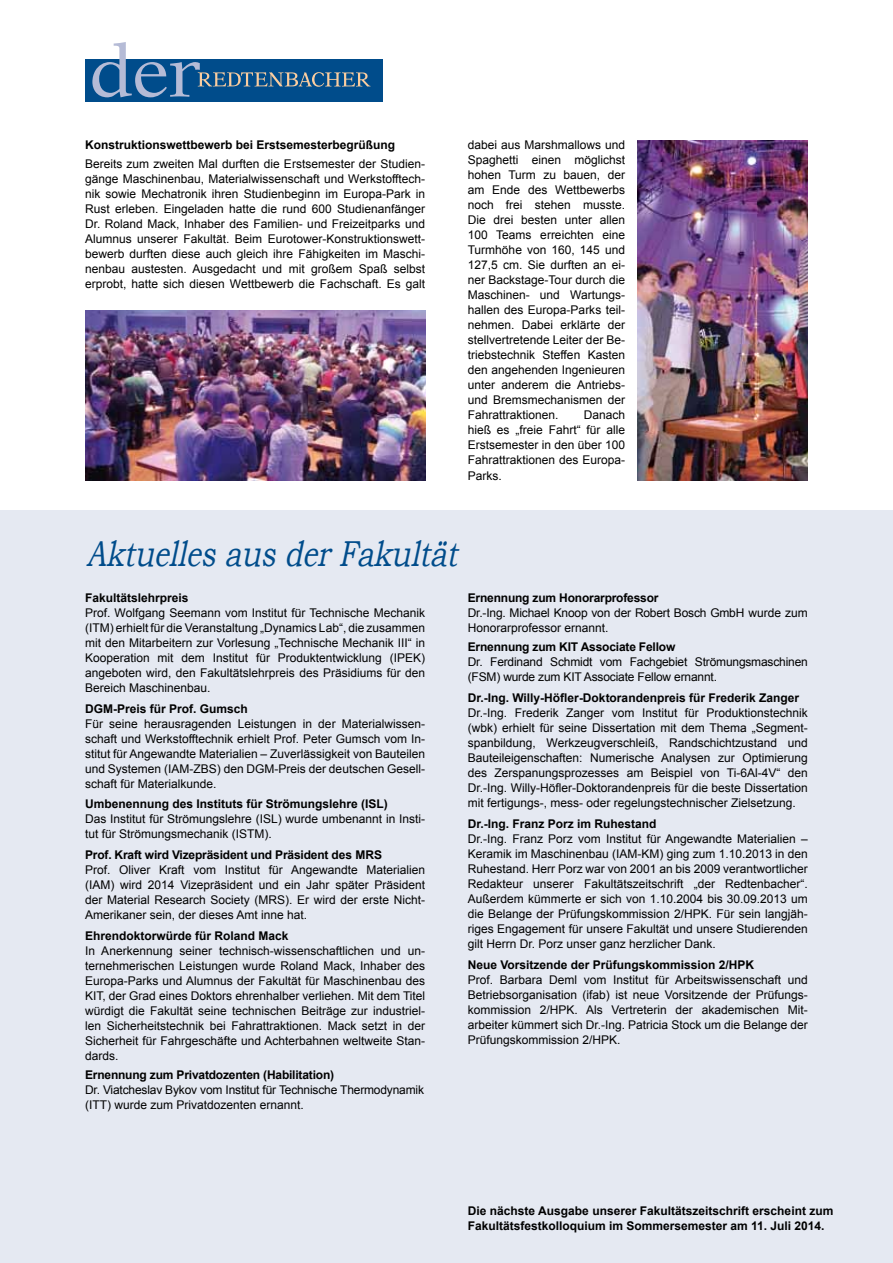
<style>
.page{position:relative;width:893px;height:1263px;background:#fff}
.page>*{position:absolute;margin:0;border:0;box-sizing:border-box;transform-origin:0 0}
.t1{font:italic 36px "Bookman Old Style";color:#004c8b;scale:.79 1}
.t2{font:12px/15px "Arial";color:#000;text-align:justify}
.t3{font:700 12px/15px "Arial";color:#000}
</style>
<div class="page">
<div style="left:0;top:510px;width:893px;height:753px;background:#e5e9f2"></div>
<div style="left:85px;top:60px;width:297px;height:42px;background:#004c8b"></div>
<svg style="left:92px;top:42px;width:278px;height:55px"></svg>
<img style="left:85px;top:310px;width:340px;height:170px">
<img style="left:638px;top:140px;width:170px;height:340px">
<p class="t3" style="left:85px;top:138px;width:312px">Konstruktionswettbewerb bei Erstsemesterbegrüßung</p>
<p class="t2" style="left:85px;top:157px;width:342px">Bereits zum zweiten Mal durften die Erstsemester der Studien&shy;gänge Maschinenbau, Materialwissenschaft und Werkstofftech&shy;nik sowie Mechatronik ihren Studienbeginn im Europa-Park in Rust erleben. Eingeladen hatte die rund 600 Studienanfänger Dr. Roland Mack, Inhaber des Familien- und Freizeitparks und Alumnus unserer Fakultät. Beim Eurotower-Konstruktionswett&shy;bewerb durften diese auch gleich ihre Fähigkeiten im Maschi&shy;nenbau austesten. Ausgedacht und mit großem Spaß selbst erprobt, hatte sich diesen Wettbewerb die Fachschaft. Es galt</p>
<p class="t2" style="left:468px;top:137px;width:159px">dabei aus Marshmallows und Spaghetti einen möglichst hohen Turm zu bauen, der am Ende des Wettbewerbs noch frei stehen musste.<br>Die drei besten unter allen 100 Teams erreichten eine Turmhöhe von 160, 145 und 127,5 cm. Sie durften an ei&shy;ner Backstage-Tour durch die Maschinen- und Wartungs&shy;hallen des Europa-Parks teil&shy;nehmen. Dabei erklärte der stellvertretende Leiter der Be&shy;triebstechnik Steffen Kasten den angehenden Ingenieuren unter anderem die Antriebs&shy;und Bremsmechanismen der Fahrattraktionen.</p>
<p class="t2" style="left:468px;top:407px;width:159px;text-indent:116px">Danach hieß es „freie Fahrt“ für alle Erstsemester in den über 100<br>Fahrattraktionen des Europa-Parks.</p>
<h1 class="t1" style="left:87px;top:530px;width:483px">AktuellesausderFakultät</h1>
<p class="t3" style="left:85px;top:591px;width:105px">Fakultätslehrpreis</p>
<p class="t2" style="left:85px;top:605px;width:342px">Prof. Wolfgang Seemann vom Institut für Technische Mechanik (ITM) erhielt für die Veranstaltung „Dynamics Lab“, die zusammen mit den Mitarbeitern zur Vorlesung „Technische Mechanik III“ in Kooperation mit dem Institut für Produktentwicklung (IPEK) angeboten wird, den Fakultätslehrpreis des Präsidiums für den Bereich Maschinenbau.</p>
<p class="t3" style="left:85px;top:701px;width:164px">DGM-Preis für Prof. Gumsch</p>
<p class="t2" style="left:85px;top:716px;width:342px">Für seine herausragenden Leistungen in der Materialwissen&shy;schaft und Werkstofftechnik erhielt Prof. Peter Gumsch vom In&shy;stitut für Angewandte Materialien – Zuverlässigkeit von Bauteilen und Systemen (IAM-ZBS) den DGM-Preis der deutschen Gesell&shy;schaft für Materialkunde.</p>
<p class="t3" style="left:85px;top:797px;width:304px">Umbenennung des Instituts für Strömungslehre (ISL)</p>
<p class="t2" style="left:85px;top:812px;width:342px">Das Institut für Strömungslehre (ISL) wurde umbenannt in Insti&shy;tut für Strömungsmechanik (ISTM).</p>
<p class="t3" style="left:85px;top:848px;width:299px">Prof. Kraft wird Vizepräsident und Präsident des MRS</p>
<p class="t2" style="left:85px;top:863px;width:342px">Prof. Oliver Kraft vom Institut für Angewandte Materialien (IAM) wird 2014 Vizepräsident und ein Jahr später Präsident der Material Research Society (MRS). Er wird der erste Nicht-Amerikaner sein, der dieses Amt inne hat.</p>
<p class="t3" style="left:85px;top:929px;width:205px">Ehrendoktorwürde für Roland Mack</p>
<p class="t2" style="left:85px;top:943px;width:342px">In Anerkennung seiner technisch-wissenschaftlichen und un&shy;ternehmerischen Leistungen wurde Roland Mack, Inhaber des Europa-Parks und Alumnus der Fakultät für Maschinenbau des KIT, der Grad eines Doktors ehrenhalber verliehen. Mit dem Titel würdigt die Fakultät seine technischen Beiträge zur industriel&shy;len Sicherheitstechnik bei Fahrattraktionen. Mack setzt in der Sicherheit für Fahrgeschäfte und Achterbahnen weltweite Stan&shy;dards.</p>
<p class="t3" style="left:85px;top:1068px;width:251px">Ernennung zum Privatdozenten (Habilitation)</p>
<p class="t2" style="left:85px;top:1083px;width:340px">Dr. Viatcheslav Bykov vom Institut für Technische Thermodynamik (ITT) wurde zum Privatdozenten ernannt.</p>
<p class="t3" style="left:468px;top:591px;width:192px">Ernennung zum Honorarprofessor</p>
<p class="t2" style="left:468px;top:605px;width:342px">Dr.-Ing. Michael Knoop von der Robert Bosch GmbH wurde zum<br>Honorarprofessor ernannt.</p>
<p class="t3" style="left:468px;top:640px;width:209px">Ernennung zum KIT Associate Fellow</p>
<p class="t2" style="left:468px;top:655px;width:342px">Dr. Ferdinand Schmidt vom Fachgebiet Strömungsmaschinen (FSM) wurde zum KIT Associate Fellow ernannt.</p>
<p class="t3" style="left:468px;top:691px;width:333px">Dr.-Ing. Willy-Höfler-Doktorandenpreis für Frederik Zanger</p>
<p class="t2" style="left:468px;top:705px;width:342px">Dr.-Ing. Frederik Zanger vom Institut für Produktionstechnik (wbk) erhielt für seine Dissertation mit dem Thema „Segment&shy;spanbildung, Werkzeugverschleiß, Randschichtzustand und Bauteileigenschaften: Numerische Analysen zur Optimierung des Zerspanungsprozesses am Beispiel von Ti-6Al-4V“ den Dr.‑Ing. Willy-Höfler-Doktorandenpreis für die beste Dissertation mit fertigungs-, mess- oder regelungstechnischer Zielsetzung.</p>
<p class="t3" style="left:468px;top:816px;width:190px">Dr.-Ing. Franz Porz im Ruhestand</p>
<p class="t2" style="left:468px;top:831px;width:342px">Dr.-Ing. Franz Porz vom Institut für Angewandte Materialien – Keramik im Maschinenbau (IAM-KM) ging zum 1.10.2013 in den Ruhestand. Herr Porz war von 2001 an bis 2009 verantwortlicher Redakteur unserer Fakultätszeitschrift „der Redtenbacher“.<br>Außerdem kümmerte er sich von 1.10.2004 bis 30.09.2013 um die Belange der Prüfungskommission 2/HPK. Für sein langjäh&shy;riges Engagement für unsere Fakultät und unsere Studierenden gilt Herrn Dr. Porz unser ganz herzlicher Dank.</p>
<p class="t3" style="left:468px;top:957px;width:288px">Neue Vorsitzende der Prüfungskommission 2/HPK</p>
<p class="t2" style="left:468px;top:972px;width:342px">Prof. Barbara Deml vom Institut für Arbeitswissenschaft und Betriebsorganisation (ifab) ist neue Vorsitzende der Prüfungs&shy;kommission 2/HPK. Als Vertreterin der akademischen Mit&shy;arbeiter kümmert sich Dr.-Ing. Patricia Stock um die Belange der Prüfungskommission 2/HPK.</p>
<p class="t3" style="left:468px;top:1204px;width:367px">Die nächste Ausgabe unserer Fakultätszeitschrift erscheint zum<br>Fakultätsfestkolloquium im Sommersemester am 11. Juli 2014.</p>
</div>
